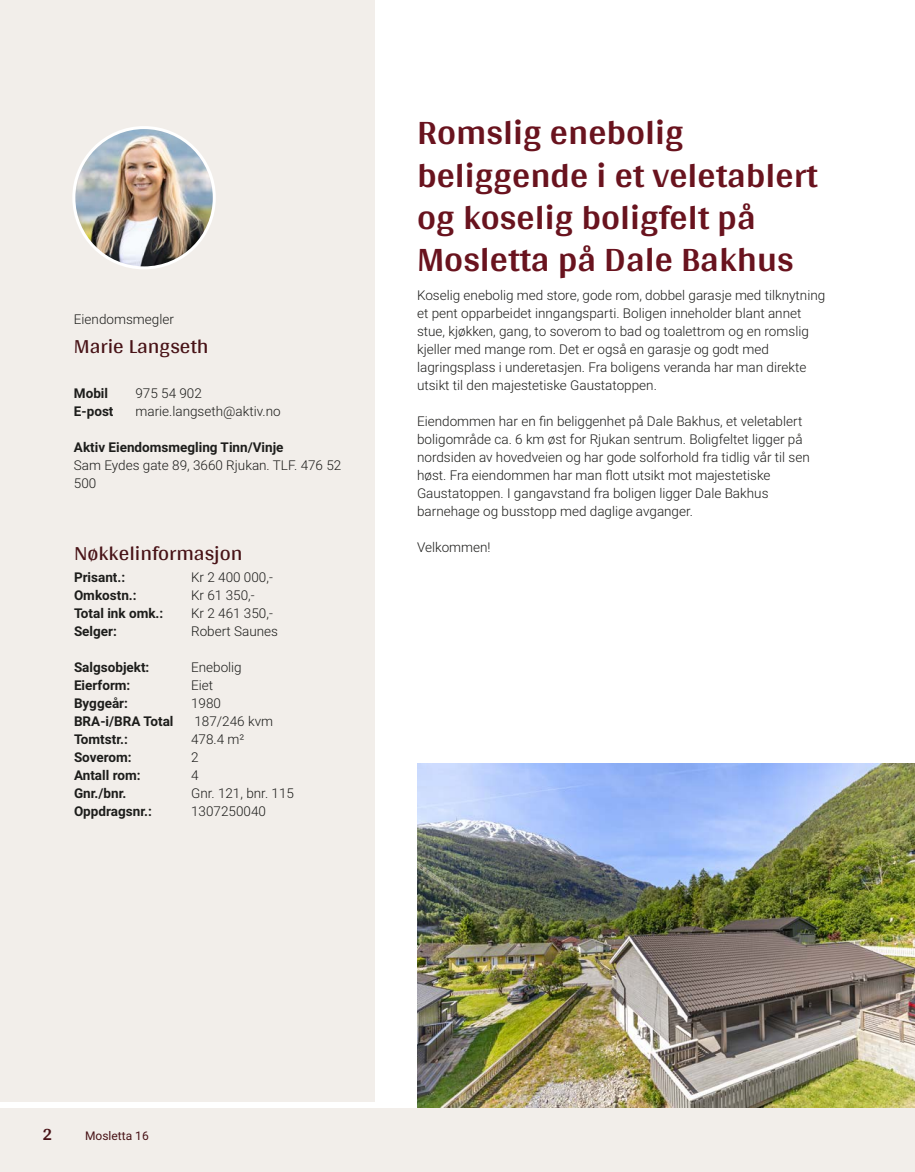
<style>
.page{position:relative;width:915px;height:1172px;background:#fff}
.page>*{position:absolute;margin:0;border:0;box-sizing:border-box;transform-origin:0 0}
.t1{font:700 36px/42px "Arya";color:#69131e}
.t2{font:21px "Arya";color:#481317}
.t3{font:700 18px "Arya";color:#481317}
.t4{font:300 13.5px/18px "Roboto Vitec";color:#1d1d1b}
.t5{font:700 13.5px "Roboto Vitec";color:#1d1d1b}
.t6{font:12px "Roboto Vitec";color:#481317}
</style>
<div class="page">
<div style="left:0;top:1108px;width:914px;height:64px;background:#f2eeea"></div>
<div style="left:0;top:0;width:374px;height:1101px;background:#f2eeea"></div>
<img style="left:74px;top:128px;width:140px;height:140px;border-radius:70px">
<div style="left:72px;top:126px;width:144px;height:143px;border:3px solid #fff;border-radius:50%"></div>
<img style="left:417px;top:764px;width:497px;height:344px">
<p class="t4" style="left:74px;top:309px;width:101px">Eiendomsmegler</p>
<h2 class="t2" style="left:74px;top:333px;width:136px">Marie Langseth</h2>
<p class="t5" style="left:74px;top:384px;width:36px">Mobil</p>
<p class="t4" style="left:135px;top:384px;width:68px">975 54 902</p>
<p class="t5" style="left:74px;top:402px;width:41px">E‑post</p>
<p class="t4" style="left:135px;top:402px;width:147px">marie.langseth@aktiv.no</p>
<p class="t5" style="left:74px;top:438px;width:211px">Aktiv Eiendomsmegling Tinn/ Vinje</p>
<p class="t4" style="left:74px;top:456px;width:269px">Sam Eydes gate 89, 3660 Rjukan. TLF. 476 52<br>500</p>
<h2 class="t2" style="left:74px;top:541px;width:170px">Nøkkelinformasjon</h2>
<p class="t5" style="left:74px;top:568px;width:53px">Prisant.:</p>
<p class="t4" style="left:191px;top:568px;width:83px">Kr 2 400 000,‑</p>
<p class="t5" style="left:74px;top:586px;width:64px">Omkostn.:</p>
<p class="t4" style="left:191px;top:586px;width:65px">Kr 61 350,‑</p>
<p class="t5" style="left:74px;top:604px;width:91px">Total ink omk.:</p>
<p class="t4" style="left:191px;top:604px;width:83px">Kr 2 461 350,‑</p>
<p class="t5" style="left:74px;top:622px;width:44px">Selger:</p>
<p class="t4" style="left:191px;top:622px;width:88px">Robert Saunes</p>
<p class="t5" style="left:74px;top:658px;width:77px">Salgsobjekt:</p>
<p class="t4" style="left:191px;top:658px;width:52px">Enebolig</p>
<p class="t5" style="left:74px;top:676px;width:58px">Eierform:</p>
<p class="t4" style="left:191px;top:676px;width:24px">Eiet</p>
<p class="t5" style="left:74px;top:694px;width:55px">Byggeår:</p>
<p class="t4" style="left:191px;top:694px;width:31px">1980</p>
<p class="t5" style="left:74px;top:712px;width:101px">BRA‑i/ BRA Total</p>
<p class="t4" style="left:194px;top:712px;width:80px">187/ 246 kvm</p>
<p class="t5" style="left:74px;top:730px;width:55px">Tomtstr.:</p>
<p class="t4" style="left:191px;top:730px;width:55px">478.4 m²</p>
<p class="t5" style="left:74px;top:748px;width:59px">Soverom:</p>
<p class="t4" style="left:191px;top:748px;width:9px">2</p>
<p class="t5" style="left:74px;top:766px;width:68px">Antall rom:</p>
<p class="t4" style="left:191px;top:766px;width:9px">4</p>
<p class="t5" style="left:74px;top:784px;width:54px">Gnr./ bnr.</p>
<p class="t4" style="left:191px;top:784px;width:104px">Gnr. 121, bnr. 115</p>
<p class="t5" style="left:74px;top:802px;width:79px">Oppdragsnr.:</p>
<p class="t4" style="left:191px;top:802px;width:76px">1307250040</p>
<h1 class="t1" style="left:417px;top:111px;width:401px">Romslig enebolig beliggende i et veletablert og koselig boligfelt på<br>Mosletta på Dale Bakhus</h1>
<p class="t4" style="left:417px;top:286px;width:409px">Koselig enebolig med store, gode rom, dobbel garasje med tilknytning et pent opparbeidet inngangsparti. Boligen inneholder blant annet stue, kjøkken, gang, to soverom to bad og toalettrom og en romslig kjeller med mange rom. Det er også en garasje og godt med lagringsplass i underetasjen. Fra boligens veranda har man direkte utsikt til den majestetiske Gaustatoppen.</p>
<p class="t4" style="left:417px;top:412px;width:394px">Eiendommen har en fin beliggenhet på Dale Bakhus, et veletablert boligområde ca. 6 km øst for Rjukan sentrum. Boligfeltet ligger på nordsiden av hovedveien og har gode solforhold fra tidlig vår til sen høst. Fra eiendommen har man flott utsikt mot majestetiske Gaustatoppen. I gangavstand fra boligen ligger Dale Bakhus barnehage og busstopp med daglige avganger.</p>
<p class="t4" style="left:417px;top:538px;width:75px">Velkommen!</p>
<h3 class="t3" style="left:43px;top:1123px;width:11px">2</h3>
<p class="t6" style="left:85px;top:1127px;width:65px">Mosletta 16</p>
</div>
